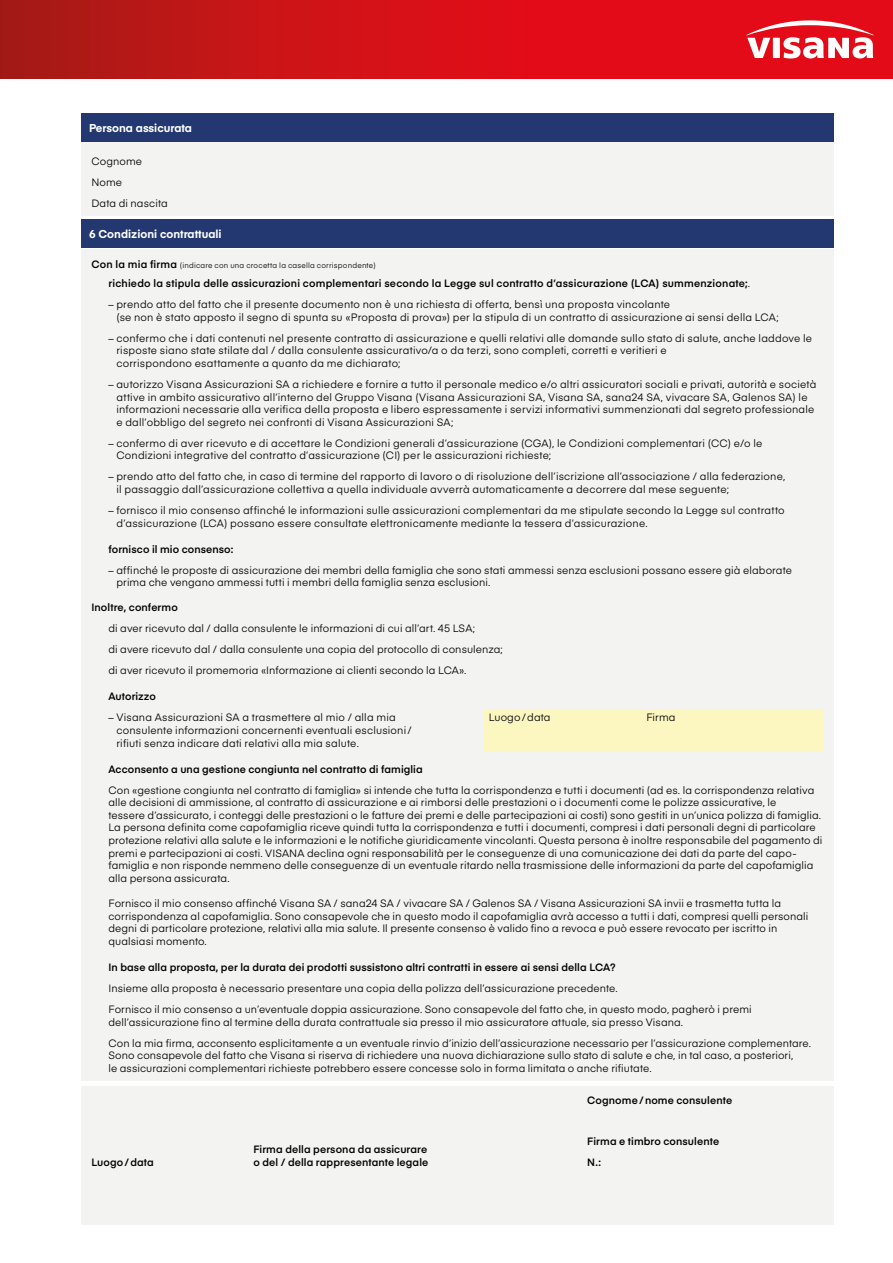
<style>
.page{position:relative;width:893px;height:1263px;background:#fff}
.page>*{position:absolute;margin:0;border:0;box-sizing:border-box;transform-origin:0 0}
.t1{font:700 11.25px "Eina 03";color:#fff}
.Paragraph_Style3{font:10.5px/12.6px "Eina 03";letter-spacing:.01em;color:#000}
.Paragraph_Style3-2{font:600 10.5px "Eina 03";letter-spacing:.01em;color:#000}
.Paragraph_Style3-3{font:7.5px "Eina 03";letter-spacing:.025em;color:#000}
.s1{font-weight:600;font-size:10.5px}
.s2{font-weight:400}
</style>
<div class="page">
<svg style="left:0;top:0;width:893px;height:79px;background:#d01016"></svg>
<svg style="left:746px;top:20px;width:128px;height:38px"></svg>
<div style="left:81px;top:141px;width:752px;height:74px;background:#f3f3f2"></div>
<div style="left:81px;top:114px;width:752px;height:28px;background:#233770"></div>
<div style="left:81px;top:249px;width:752px;height:831px;background:#f3f3f2"></div>
<div style="left:81px;top:220px;width:752px;height:28px;background:#233770"></div>
<div style="left:81px;top:1086px;width:752px;height:139px;background:#f3f3f2"></div>
<div style="left:484px;top:709px;width:339px;height:43px;background:#fcf6c1"></div>
<p class="t1" style="left:89px;top:120px;width:104px">Persona assicurata</p>
<p class="Paragraph_Style3" style="left:91px;top:154px;width:52px">Cognome</p>
<p class="Paragraph_Style3" style="left:91px;top:175px;width:32px">Nome</p>
<p class="Paragraph_Style3" style="left:91px;top:196px;width:78px">Data di nascita</p>
<p class="t1" style="left:89px;top:226px;width:134px">6 Condizioni contrattuali</p>
<p class="Paragraph_Style3-3" style="left:91px;top:259px;width:286px"><span class="s1">Con la mia firma</span> (indicare con una crocetta la casella corrispondente)</p>
<p class="Paragraph_Style3-2" style="left:108px;top:276px;width:643px">richiedo la stipula delle assicurazioni complementari secondo la Legge sul contratto d’assicurazione (LCA) summenzionate;<span class="s2">.</span></p>
<p class="Paragraph_Style3" style="left:116px;top:297px;width:664px;text-indent:-8px">– prendo atto del fatto che il presente documento non è una richiesta di offerta, bensì una proposta vincolante<br>(se non è stato apposto il segno di spunta su «Proposta di prova») per la stipula di un contratto di assicurazione ai sensi della LCA;</p>
<p class="Paragraph_Style3" style="left:116px;top:331px;width:697px;text-indent:-8px">– confermo che i dati contenuti nel presente contratto di assicurazione e quelli relativi alle domande sullo stato di salute, anche laddove le risposte siano state stilate dal / dalla consulente assicurativo/a o da terzi, sono completi, corretti e veritieri e<br>corrispondono esattamente a quanto da me dichiarato;</p>
<p class="Paragraph_Style3" style="left:116px;top:377px;width:701px;text-indent:-8px">– autorizzo Visana Assicurazioni SA a richiedere e fornire a tutto il personale medico e/o altri assicuratori sociali e privati, autorità e società attive in ambito assicurativo all’interno del Gruppo Visana (Visana Assicurazioni SA, Visana SA, sana24 SA, vivacare SA, Galenos SA) le informazioni necessarie alla verifica della proposta e libero espressamente i servizi informativi summenzionati dal segreto professionale e dall’obbligo del segreto nei confronti di Visana Assicurazioni SA;</p>
<p class="Paragraph_Style3" style="left:116px;top:436px;width:647px;text-indent:-8px">– confermo di aver ricevuto e di accettare le Condizioni generali d’assicurazione (CGA), le Condizioni complementari (CC) e/o le<br>Condizioni integrative del contratto d’assicurazione (CI) per le assicurazioni richieste;</p>
<p class="Paragraph_Style3" style="left:116px;top:469px;width:670px;text-indent:-8px">– prendo atto del fatto che, in caso di termine del rapporto di lavoro o di risoluzione dell’iscrizione all’associazione / alla federazione, il passaggio dall’assicurazione collettiva a quella individuale avverrà automaticamente a decorrere dal mese seguente;</p>
<p class="Paragraph_Style3" style="left:116px;top:503px;width:670px;text-indent:-8px">– fornisco il mio consenso affinché le informazioni sulle assicurazioni complementari da me stipulate secondo la Legge sul contratto d’assicurazione (LCA) possano essere consultate elettronicamente mediante la tessera d’assicurazione.</p>
<p class="Paragraph_Style3-2" style="left:108px;top:541px;width:126px">fornisco il mio consenso:</p>
<p class="Paragraph_Style3" style="left:116px;top:563px;width:677px;text-indent:-8px">– affinché le proposte di assicurazione dei membri della famiglia che sono stati ammessi senza esclusioni possano essere già elaborate prima che vengano ammessi tutti i membri della famiglia senza esclusioni.</p>
<p class="Paragraph_Style3-2" style="left:91px;top:600px;width:88px">Inoltre, confermo</p>
<p class="Paragraph_Style3" style="left:108px;top:622px;width:368px">di aver ricevuto dal / dalla consulente le informazioni di cui all’art. 45 LSA;</p>
<p class="Paragraph_Style3" style="left:108px;top:643px;width:396px">di avere ricevuto dal / dalla consulente una copia del protocollo di consulenza;</p>
<p class="Paragraph_Style3" style="left:108px;top:664px;width:359px">di aver ricevuto il promemoria «Informazione ai clienti secondo la LCA».</p>
<p class="Paragraph_Style3-2" style="left:108px;top:689px;width:49px">Autorizzo</p>
<p class="Paragraph_Style3" style="left:116px;top:711px;width:297px;text-indent:-8px">– Visana Assicurazioni SA a trasmettere al mio / alla mia consulente informazioni concernenti eventuali esclusioni/ rifiuti senza indicare dati relativi alla mia salute.</p>
<p class="Paragraph_Style3-2" style="left:108px;top:761px;width:316px">Acconsento a una gestione congiunta nel contratto di famiglia</p>
<p class="Paragraph_Style3" style="left:108px;top:783px;width:716px">Con «gestione congiunta nel contratto di famiglia» si intende che tutta la corrispondenza e tutti i documenti (ad es. la corrispondenza relativa alle decisioni di ammissione, al contratto di assicurazione e ai rimborsi delle prestazioni o i documenti come le polizze assicurative, le<br>tessere d’assicurato, i conteggi delle prestazioni o le fatture dei premi e delle partecipazioni ai costi) sono gestiti in un’unica polizza di famiglia.<br>La persona definita come capofamiglia riceve quindi tutta la corrispondenza e tutti i documenti, compresi i dati personali degni di particolare protezione relativi alla salute e le informazioni e le notifiche giuridicamente vincolanti. Questa persona è inoltre responsabile del pagamento di premi e partecipazioni ai costi. VISANA declina ogni responsabilità per le conseguenze di una comunicazione dei dati da parte del capo&shy;famiglia e non risponde nemmeno delle conseguenze di un eventuale ritardo nella trasmissione delle informazioni da parte del capofamiglia alla persona assicurata.</p>
<p class="Paragraph_Style3" style="left:108px;top:896px;width:702px">Fornisco il mio consenso affinché Visana SA / sana24 SA / vivacare SA / Galenos SA / Visana Assicurazioni SA invii e trasmetta tutta la corrispondenza al capofamiglia. Sono consapevole che in questo modo il capofamiglia avrà accesso a tutti i dati, compresi quelli personali degni di particolare protezione, relativi alla mia salute. Il presente consenso è valido fino a revoca e può essere revocato per iscritto in qualsiasi momento.</p>
<p class="Paragraph_Style3-2" style="left:108px;top:959px;width:509px">In base alla proposta, per la durata dei prodotti sussistono altri contratti in essere ai sensi della LCA?</p>
<p class="Paragraph_Style3" style="left:108px;top:981px;width:511px">Insieme alla proposta è necessario presentare una copia della polizza dell’assicurazione precedente.</p>
<p class="Paragraph_Style3" style="left:108px;top:1002px;width:645px">Fornisco il mio consenso a un’eventuale doppia assicurazione. Sono consapevole del fatto che, in questo modo, pagherò i premi dell’assicurazione fino al termine della durata contrattuale sia presso il mio assicuratore attuale, sia presso Visana.</p>
<p class="Paragraph_Style3" style="left:108px;top:1036px;width:704px">Con la mia firma, acconsento esplicitamente a un eventuale rinvio d’inizio dell’assicurazione necessario per l’assicurazione complementare.<br>Sono consapevole del fatto che Visana si riserva di richiedere una nuova dichiarazione sullo stato di salute e che, in tal caso, a posteriori,<br>le assicurazioni complementari richieste potrebbero essere concesse solo in forma limitata o anche rifiutate.</p>
<p class="Paragraph_Style3" style="left:489px;top:711px;width:63px">Luogo/data</p>
<p class="Paragraph_Style3" style="left:646px;top:711px;width:31px">Firma</p>
<p class="Paragraph_Style3-2" style="left:253px;top:1141px;width:175px">Firma della persona da assicurare</p>
<p class="Paragraph_Style3-2" style="left:91px;top:1154px;width:64px">Luogo/data</p>
<p class="Paragraph_Style3-2" style="left:253px;top:1154px;width:176px">o del / della rappresentante legale</p>
<p class="Paragraph_Style3-2" style="left:587px;top:1092px;width:146px">Cognome/nome consulente</p>
<p class="Paragraph_Style3-2" style="left:587px;top:1133px;width:133px">Firma e timbro consulente</p>
<p class="Paragraph_Style3-2" style="left:587px;top:1154px;width:15px">N.:</p>
</div>
